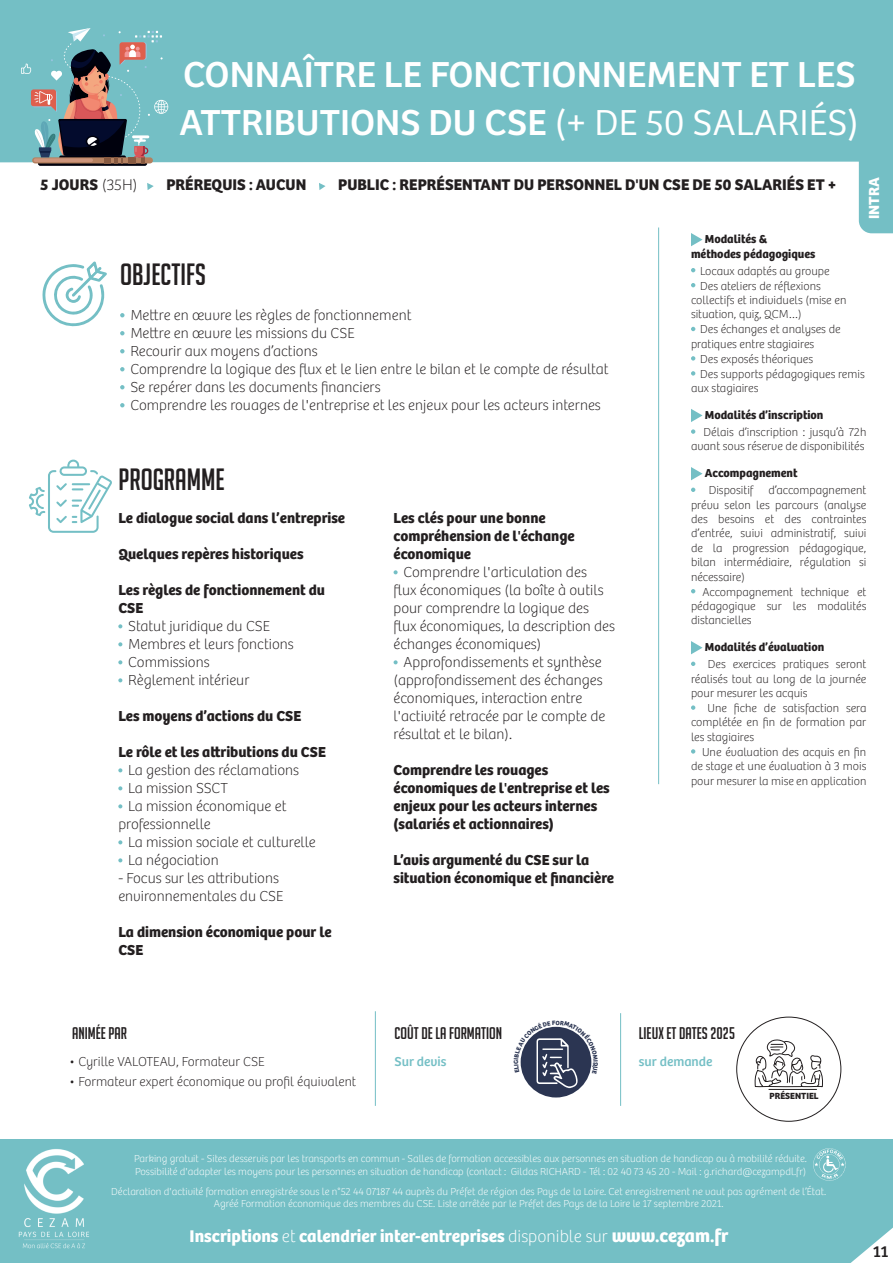
<style>
.page{position:relative;width:893px;height:1263px;background:#fff}
.page>*{position:absolute;margin:0;border:0;box-sizing:border-box;transform-origin:0 0}
.t1{font:37.5px/47.5px "Bree";color:#fff}
.t2{font:30px "Big Noodle Titling";color:#231f20}
.t3{font:700 17.55px "Bree";color:#fff}
.t4{font:16.5px "Big Noodle Titling";color:#231f20}
.t5{font:16.5px "Bree";color:#231f20}
.t6{font:700 16.05px "Bree";color:#231f20}
.t7{font:700 15.15px "Bree";color:#fff}
.t8{font:100 15px/18px "Bree";color:#231f20}
.t9{font:700 15px/18px "Bree";color:#231f20}
.t10{font:100 13.5px "Bree";color:#231f20}
.t11{font:13.5px "Bree";color:#74bfc5}
.t12{font:100 12px/14.4px "Bree";color:#231f20;text-align:justify}
.t13{font:700 12px/14.4px "Bree";color:#231f20}
.t14{font:100 10.5px/12.6px "Bree";color:#fff;text-align:center}
.t15{font:700 9.3px "Bree";color:#231f20}
.t16{font:700 6.45px "Bree";color:#2b3552}
.s1{font-weight:300}
.s2{font-weight:100}
.s3{font-size:18.75px}
</style>
<div class="page">
<div style="left:0;top:1139px;width:893px;height:124px;background:#74bfc5"></div>
<svg style="left:813px;top:1148px;width:33px;height:33px"></svg>
<div style="left:0;top:0;width:893px;height:170px;background:#74bfc5"></div>
<svg style="left:851px;top:1227px;width:42px;height:36px"></svg>
<img style="left:18px;top:1149px;width:71px;height:100px">
<svg style="left:118px;top:624px;width:4px;height:4px"></svg>
<svg style="left:118px;top:642px;width:4px;height:4px"></svg>
<svg style="left:118px;top:660px;width:4px;height:4px"></svg>
<svg style="left:118px;top:678px;width:4px;height:4px"></svg>
<svg style="left:118px;top:768px;width:4px;height:4px"></svg>
<svg style="left:118px;top:786px;width:4px;height:4px"></svg>
<svg style="left:118px;top:804px;width:4px;height:4px"></svg>
<svg style="left:118px;top:840px;width:4px;height:4px"></svg>
<svg style="left:118px;top:858px;width:4px;height:4px"></svg>
<svg style="left:394px;top:570px;width:4px;height:4px"></svg>
<svg style="left:394px;top:660px;width:4px;height:4px"></svg>
<svg style="left:120px;top:313px;width:5px;height:4px"></svg>
<svg style="left:120px;top:331px;width:5px;height:4px"></svg>
<svg style="left:120px;top:349px;width:5px;height:4px"></svg>
<svg style="left:120px;top:367px;width:5px;height:4px"></svg>
<svg style="left:120px;top:385px;width:5px;height:4px"></svg>
<svg style="left:120px;top:403px;width:5px;height:4px"></svg>
<svg style="left:42px;top:261px;width:65px;height:66px"></svg>
<svg style="left:29px;top:460px;width:83px;height:73px"></svg>
<svg style="left:691px;top:268px;width:4px;height:4px"></svg>
<svg style="left:691px;top:283px;width:4px;height:4px"></svg>
<svg style="left:691px;top:327px;width:4px;height:4px"></svg>
<svg style="left:691px;top:356px;width:4px;height:5px"></svg>
<svg style="left:691px;top:371px;width:4px;height:5px"></svg>
<svg style="left:691px;top:409px;width:11px;height:13px"></svg>
<svg style="left:691px;top:429px;width:4px;height:5px"></svg>
<svg style="left:691px;top:467px;width:11px;height:13px"></svg>
<svg style="left:691px;top:488px;width:4px;height:4px"></svg>
<svg style="left:691px;top:589px;width:4px;height:4px"></svg>
<svg style="left:691px;top:641px;width:11px;height:13px"></svg>
<svg style="left:691px;top:662px;width:4px;height:4px"></svg>
<svg style="left:691px;top:705px;width:4px;height:5px"></svg>
<svg style="left:691px;top:749px;width:4px;height:5px"></svg>
<hr style="left:658px;top:227px;width:1px;height:557px;background:#74bfc5">
<hr style="left:375px;top:1011px;width:1px;height:95px;background:#74bfc5">
<hr style="left:620px;top:1013px;width:1px;height:93px;background:#74bfc5">
<svg style="left:0;top:28px;width:893px;height:218px"></svg>
<svg style="left:754px;top:1039px;width:69px;height:51px"></svg>
<svg style="left:520px;top:1026px;width:72px;height:72px"></svg>
<h1 class="t1" style="left:180px;top:48px;width:681px">CONNAÎTRE LE FONCTIONNEMENT ET LES<br>ATTRIBUTIONS DU CSE <span class="s1">(+ DE 50 SALARIÉS)</span></h1>
<p class="t6" style="left:40px;top:172px;width:99px">5 JOURS <span class="s2">(35H)</span></p>
<p class="t6" style="left:166px;top:172px;width:141px">PRÉREQUIS : AUCUN</p>
<p class="t6" style="left:338px;top:172px;width:500px">PUBLIC : REPRÉSENTANT DU PERSONNEL D'UN CSE DE 50 SALARIÉS ET +</p>
<p class="t7" style="left:862px;top:219px;width:44px;rotate:-90deg">INTRA</p>
<h2 class="t2" style="left:120px;top:259px;width:87px">OBJECTIFS</h2>
<p class="t8" style="left:130px;top:305px;width:480px">Mettre en œuvre les règles de fonctionnement<br>Mettre en œuvre les missions du CSE<br>Recourir aux moyens d’actions<br>Comprendre la logique des flux et le lien entre le bilan et le compte de résultat Se repérer dans les documents financiers<br>Comprendre les rouages de l'entreprise et les enjeux pour les acteurs internes</p>
<h2 class="t2" style="left:118px;top:463px;width:108px">PROGRAMME</h2>
<p class="t9" style="left:118px;top:507px;width:228px">Le dialogue social dans l’entreprise</p>
<p class="t9" style="left:118px;top:543px;width:187px">Quelques repères historiques</p>
<p class="t9" style="left:118px;top:579px;width:208px">Les règles de fonctionnement du<br>CSE</p>
<p class="t8" style="left:128px;top:616px;width:167px">Statut juridique du CSE<br>Membres et leurs fonctions<br>Commissions<br>Règlement intérieur</p>
<p class="t9" style="left:118px;top:705px;width:184px">Les moyens d’actions du CSE</p>
<p class="t9" style="left:118px;top:741px;width:209px">Le rôle et les attributions du CSE</p>
<p class="t8" style="left:128px;top:760px;width:172px">La gestion des réclamations</p>
<p class="t8" style="left:128px;top:778px;width:101px">La mission SSCT</p>
<p class="t8" style="left:128px;top:796px;width:160px">La mission économique et</p>
<p class="t8" style="left:118px;top:814px;width:94px">professionnelle</p>
<p class="t8" style="left:128px;top:832px;width:189px">La mission sociale et culturelle</p>
<p class="t8" style="left:128px;top:850px;width:92px">La négociation</p>
<p class="t8" style="left:118px;top:868px;width:167px">- Focus sur les attributions environnementales du CSE</p>
<p class="t9" style="left:118px;top:921px;width:215px">La dimension économique pour le<br>CSE</p>
<p class="t9" style="left:394px;top:507px;width:183px">Les clés pour une bonne compréhension de l'échange économique</p>
<p class="t8" style="left:394px;top:562px;width:223px;text-indent:10px">Comprendre l'articulation des<br>flux économiques (la boîte à outils pour comprendre la logique des flux économiques, la description des échanges économiques)</p>
<p class="t8" style="left:394px;top:652px;width:213px;text-indent:10px">Approfondissements et synthèse (approfondissement des échanges économiques, interaction entre l'activité retracée par le compte de résultat et le bilan).</p>
<p class="t9" style="left:394px;top:759px;width:218px">Comprendre les rouages économiques de l'entreprise et les enjeux pour les acteurs internes (salariés et actionnaires)</p>
<p class="t9" style="left:394px;top:849px;width:222px">L’avis argumenté du CSE sur la situation économique et financière</p>
<p class="t13" style="left:691px;top:231px;width:126px;text-indent:14px">Modalités &amp; méthodes pédagogiques</p>
<p class="t12" style="left:700px;top:263px;width:131px">Locaux adaptés au groupe</p>
<p class="t12" style="left:700px;top:278px;width:122px">Des ateliers de réflexions</p>
<p class="t12" style="left:691px;top:292px;width:157px">collectifs et individuels (mise en</p>
<p class="t12" style="left:691px;top:306px;width:112px">situation, quiz, QCM…)</p>
<p class="t12" style="left:700px;top:321px;width:142px">Des échanges et analyses de</p>
<p class="t12" style="left:691px;top:336px;width:125px">pratiques entre stagiaires</p>
<p class="t12" style="left:700px;top:351px;width:115px">Des exposés théoriques</p>
<p class="t12" style="left:700px;top:366px;width:166px">Des supports pédagogiques remis</p>
<p class="t12" style="left:691px;top:380px;width:69px">aux stagiaires</p>
<p class="t13" style="left:705px;top:407px;width:120px">Modalités d’inscription</p>
<p class="t12" style="left:691px;top:424px;width:177px;text-align:right">Délais d’inscription : jusqu’à 72h avant sous réserve de disponibilités</p>
<p class="t13" style="left:705px;top:465px;width:94px">Accompagnement</p>
<p class="t12" style="left:691px;top:482px;width:177px;text-indent:18px">Dispositif d’accompagnement prévu selon les parcours (analyse des besoins et des contraintes d’entrée, suivi administratif, suivi de la progression pédagogique, bilan intermédiaire, régulation si nécessaire)</p>
<p class="t12" style="left:691px;top:584px;width:177px;text-indent:11px">Accompagnement technique et pédagogique sur les modalités distancielles</p>
<p class="t13" style="left:705px;top:639px;width:121px">Modalités d’évaluation</p>
<p class="t12" style="left:691px;top:656px;width:177px;text-indent:17px">Des exercices pratiques seront réalisés tout au long de la journée pour mesurer les acquis</p>
<p class="t12" style="left:691px;top:700px;width:177px;text-indent:16px">Une fiche de satisfaction sera complétée en fin de formation par les stagiaires</p>
<p class="t12" style="left:691px;top:744px;width:177px;text-indent:11px">Une évaluation des acquis en fin de stage et une évaluation à 3 mois pour mesurer la mise en application</p>
<p class="t4" style="left:72px;top:1024px;width:57px">ANIMÉE PAR</p>
<p class="t10" style="left:69px;top:1051px;width:197px">• Cyrille VALOTEAU, Formateur CSE</p>
<p class="t10" style="left:69px;top:1072px;width:289px">• Formateur expert économique ou profil équivalent</p>
<p class="t4" style="left:395px;top:1024px;width:109px">COÛT DE LA FORMATION</p>
<p class="t11" style="left:395px;top:1051px;width:53px">Sur devis</p>
<p class="t16" style="left:511px;top:1064px;width:6px;rotate:-90deg">G</p>
<p class="t4" style="left:639px;top:1024px;width:98px">LIEUX ET DATES 2025</p>
<p class="t11" style="left:639px;top:1051px;width:75px">sur demande</p>
<p class="t15" style="left:769px;top:1088px;width:51px">PRÉSENTIEL</p>
<p class="t14" style="left:134px;top:1151px;width:674px;text-align:left">Parking gratuit - Sites desservis par les transports en commun - Salles de formation accessibles aux personnes en situation de handicap ou à mobilité réduite.<br>Possibilité d'adapter les moyens pour les personnes en situation de handicap (contact : Gildas RICHARD - Tél : 02 40 73 45 20 - Mail : g.richard@cezampdl.fr)</p>
<p class="t14" style="left:111px;top:1184px;width:716px">Déclaration d'activité formation enregistrée sous le n°52 44 07187 44 auprès du Préfet de région des Pays de la Loire. Cet enregistrement ne vaut pas agrément de l’État.<br>Agréé Formation économique des membres du CSE. Liste arrêtée par le Préfet des Pays de la Loire le 17 septembre 2021.</p>
<p class="t3" style="left:190px;top:1222px;width:540px">Inscriptions <span class="s2">et</span> calendrier inter-entreprises <span class="s2">disponible sur</span> <span class="s3">www.cezam.fr</span></p>
<p class="t5" style="left:873px;top:1239px;width:16px">11</p>
</div>
